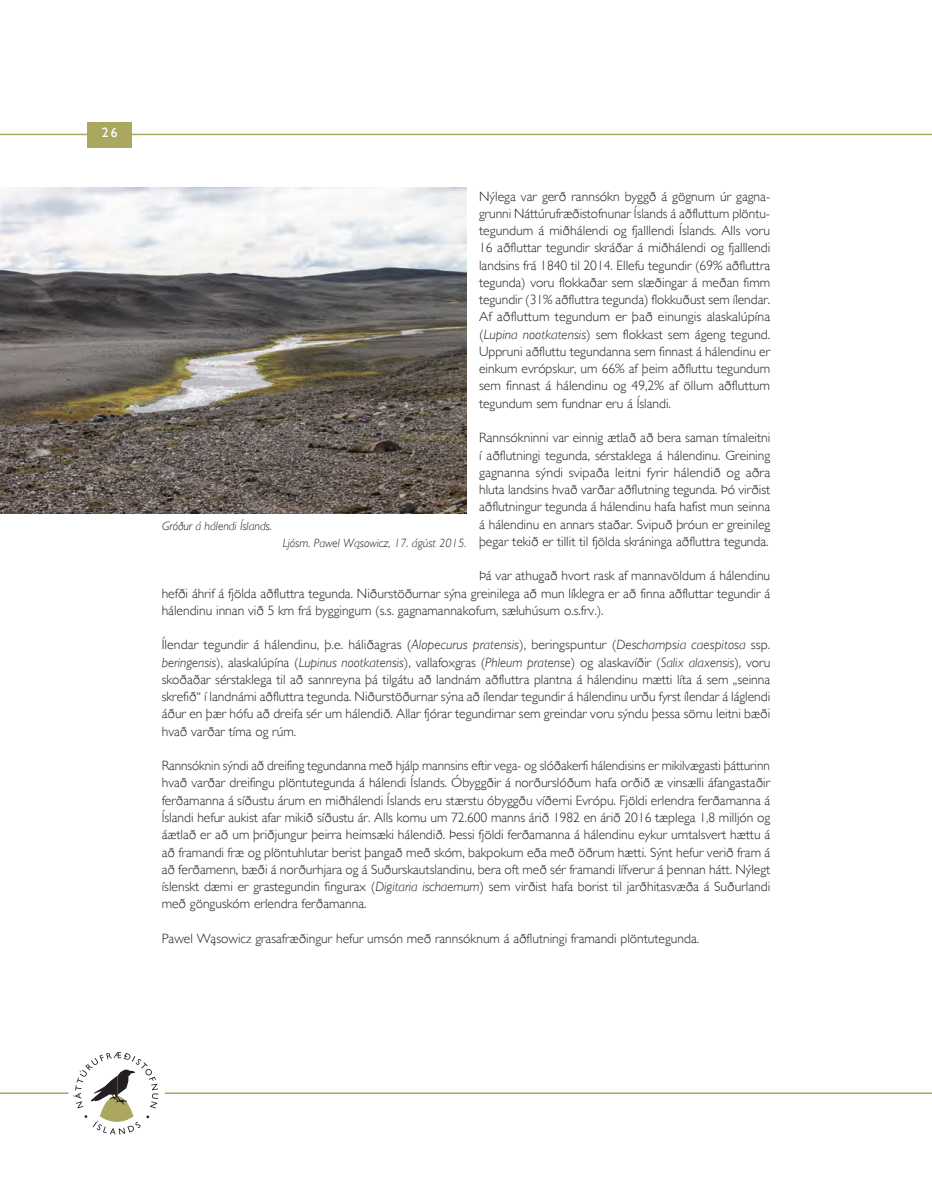
<style>
.page{position:relative;width:932px;height:1187px;background:#fff}
.page>*{position:absolute;margin:0;border:0;box-sizing:border-box;transform-origin:0 0}
.t1{font:300 13.5px/17.2px "Gill Sans";color:#231f20;text-align:justify}
.t2{font:13.5px "Gill Sans";color:#fff}
.t3{font:italic 300 12px "Gill Sans";color:#231f20}
.s1{font-style:italic}
</style>
<div class="page">
<hr style="left:0;top:134px;width:91px;height:1px;background:#aba75e">
<hr style="left:165px;top:1092px;width:766px;height:1px;background:#aba75e">
<hr style="left:0;top:1092px;width:69px;height:1px;background:#aba75e">
<svg style="left:73px;top:1052px;width:85px;height:82px"></svg>
<div style="left:87px;top:122px;width:45px;height:25px;background:#aba75e"></div>
<img style="left:0;top:187px;width:466px;height:326px">
<hr style="left:130px;top:134px;width:801px;height:1px;background:#aba75e">
<p class="t2" style="left:102px;top:125px;width:17px">26</p>
<p class="t1" style="left:479px;top:187px;width:292px">Nýlega var gerð rannsókn byggð á gögnum úr gagna&shy;grunni Náttúrufræðistofnunar Íslands á aðfluttum plöntu&shy;tegundum á miðhálendi og fjalllendi Íslands. Alls voru 16 aðfluttar tegundir skráðar á miðhálendi og fjalllendi landsins frá 1840 til 2014. Ellefu tegundir (69% aðfluttra tegunda) voru flokkaðar sem slæðingar á meðan fimm tegundir (31% aðfluttra tegunda) flokkuðust sem ílendar.<br>Af aðfluttum tegundum er það einungis alaskalúpína (<span class="s1">Lupina nootkatensis</span>) sem flokkast sem ágeng tegund.<br>Uppruni aðfluttu tegundanna sem finnast á hálendinu er einkum evrópskur, um 66% af þeim aðfluttu tegundum sem finnast á hálendinu og 49,2% af öllum aðfluttum tegundum sem fundnar eru á Íslandi.</p>
<p class="t1" style="left:479px;top:429px;width:292px">Rannsókninni var einnig ætlað að bera saman tímaleitni í aðflutningi tegunda, sérstaklega á hálendinu. Greining gagnanna sýndi svipaða leitni fyrir hálendið og aðra hluta landsins hvað varðar aðflutning tegunda. Þó virðist aðflutningur tegunda á hálendinu hafa hafist mun seinna á hálendinu en annars staðar. Svipuð þróun er greinileg þegar tekið er tillit til fjölda skráninga aðfluttra tegunda.</p>
<p class="t1" style="left:162px;top:567px;width:610px;text-indent:317px">Þá var athugað hvort rask af mannavöldum á hálendinu hefði áhrif á fjölda aðfluttra tegunda. Niðurstöðurnar sýna greinilega að mun líklegra er að finna aðfluttar tegundir á hálendinu innan við 5 km frá byggingum (s.s. gagnamannakofum, sæluhúsum o.s.frv.).</p>
<p class="t1" style="left:162px;top:636px;width:610px">Ílendar tegundir á hálendinu, þ.e. háliðagras (<span class="s1">Alopecurus pratensis</span>), beringspuntur (<span class="s1">Deschampsia caespitosa</span> ssp. <span class="s1">beringensis</span>), alaskalúpína (<span class="s1">Lupinus nootkatensis</span>), vallafoxgras (<span class="s1">Phleum pratense</span>) og alaskavíðir (<span class="s1">Salix alaxensis</span>), voru skoðaðar sérstaklega til að sannreyna þá tilgátu að landnám aðfluttra plantna á hálendinu mætti líta á sem „seinna skrefið“ í landnámi aðfluttra tegunda. Niðurstöðurnar sýna að ílendar tegundir á hálendinu urðu fyrst ílendar á láglendi áður en þær hófu að dreifa sér um hálendið. Allar fjórar tegundirnar sem greindar voru sýndu þessa sömu leitni bæði hvað varðar tíma og rúm.</p>
<p class="t1" style="left:162px;top:757px;width:610px">Rannsóknin sýndi að dreifing tegundanna með hjálp mannsins eftir vega- og slóðakerfi hálendisins er mikilvægasti þátturinn hvað varðar dreifingu plöntutegunda á hálendi Íslands. Óbyggðir á norðurslóðum hafa orðið æ vinsælli áfangastaðir ferðamanna á síðustu árum en miðhálendi Íslands eru stærstu óbyggðu víðerni Evrópu. Fjöldi erlendra ferðamanna á Íslandi hefur aukist afar mikið síðustu ár. Alls komu um 72.600 manns árið 1982 en árið 2016 tæplega 1,8 milljón og áætlað er að um þriðjungur þeirra heimsæki hálendið. Þessi fjöldi ferðamanna á hálendinu eykur umtalsvert hættu á að framandi fræ og plöntuhlutar berist þangað með skóm, bakpokum eða með öðrum hætti. Sýnt hefur verið fram á að ferðamenn, bæði á norðurhjara og á Suðurskautslandinu, bera oft með sér framandi lífverur á þennan hátt. Nýlegt íslenskt dæmi er grastegundin fingurax (<span class="s1">Digitaria ischaemum</span>) sem virðist hafa borist til jarðhitasvæða á Suðurlandi með gönguskóm erlendra ferðamanna.</p>
<p class="t1" style="left:162px;top:929px;width:539px">Pawel Wąsowicz grasafræðingur hefur umsón með rannsóknum á aðflutningi framandi plöntutegunda.</p>
<p class="t3" style="left:162px;top:519px;width:111px">Gróður á hálendi Íslands.</p>
<p class="t3" style="left:282px;top:536px;width:185px">Ljósm. Pawel Wąsowicz, 17. ágúst 2015.</p>
</div>
